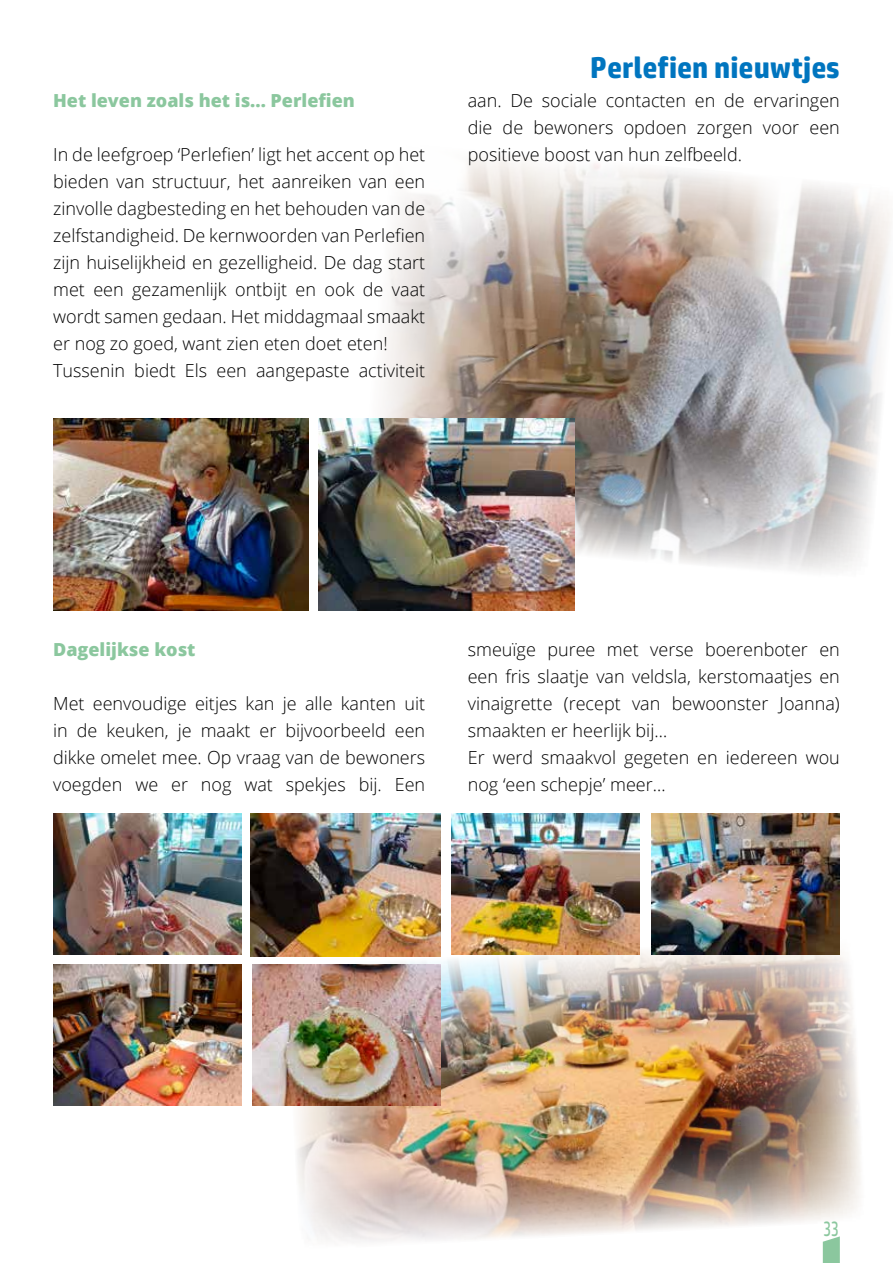
<style>
.page{position:relative;width:893px;height:1263px;background:#fff}
.page>*{position:absolute;margin:0;border:0;box-sizing:border-box;transform-origin:0 0}
.t1{font:700 30px "HP Simplified";color:#0075bf}
.t2{font:21px "HP Simplified";color:#8bc79e;scale:.7 1}
.t3{font:300 18px/27px "Open Sans";color:#000}
.t4{font:800 18px "Open Sans";color:#8bc79e}
</style>
<div class="page">
<img style="left:363px;top:158px;width:528px;height:425px">
<img style="left:284px;top:935px;width:577px;height:316px">
<img style="left:53px;top:419px;width:255px;height:191px">
<img style="left:319px;top:419px;width:255px;height:191px">
<img style="left:253px;top:965px;width:188px;height:141px">
<img style="left:53px;top:813px;width:188px;height:141px">
<img style="left:652px;top:813px;width:187px;height:141px">
<img style="left:452px;top:813px;width:188px;height:141px">
<img style="left:250px;top:813px;width:191px;height:143px">
<img style="left:53px;top:964px;width:188px;height:141px">
<svg style="left:823px;top:1236px;width:17px;height:27px"></svg>
<p class="t4" style="left:53px;top:87px;width:303px">Het leven zoals het is... Perlefien</p>
<p class="t3" style="left:53px;top:141px;width:374px">In de leefgroep ‘Perlefien’ ligt het accent op het bieden van structuur, het aanreiken van een zinvolle dagbesteding en het behouden van de zelfstandigheid. De kernwoorden van Perlefien zijn huiselijkheid en gezelligheid. De dag start met een gezamenlijk ontbijt en ook de vaat wordt samen gedaan. Het middagmaal smaakt er nog zo goed, want zien eten doet eten!<br>Tussenin biedt Els een aangepaste activiteit</p>
<h1 class="t1" style="left:590px;top:49px;width:251px">Perlefien nieuwtjes</h1>
<p class="t3" style="left:468px;top:87px;width:374px;text-align:justify">aan. De sociale contacten en de ervaringen die de bewoners opdoen zorgen voor een positieve boost van hun zelfbeeld.</p>
<p class="t4" style="left:53px;top:635px;width:144px">Dagelijkse kost</p>
<p class="t3" style="left:53px;top:689px;width:374px;text-align:justify">Met eenvoudige eitjes kan je alle kanten uit in de keuken, je maakt er bijvoorbeeld een dikke omelet mee. Op vraag van de bewoners voegden we er nog wat spekjes bij. Een</p>
<p class="t3" style="left:468px;top:635px;width:374px">smeuïge puree met verse boerenboter en een fris slaatje van veldsla, kerstomaatjes en vinaigrette (recept van bewoonster Joanna) smaakten er heerlijk bij…<br>Er werd smaakvol gegeten en iedereen wou nog ‘een schepje’ meer…</p>
<p class="t2" style="left:823px;top:1217px;width:24px">33</p>
</div>
